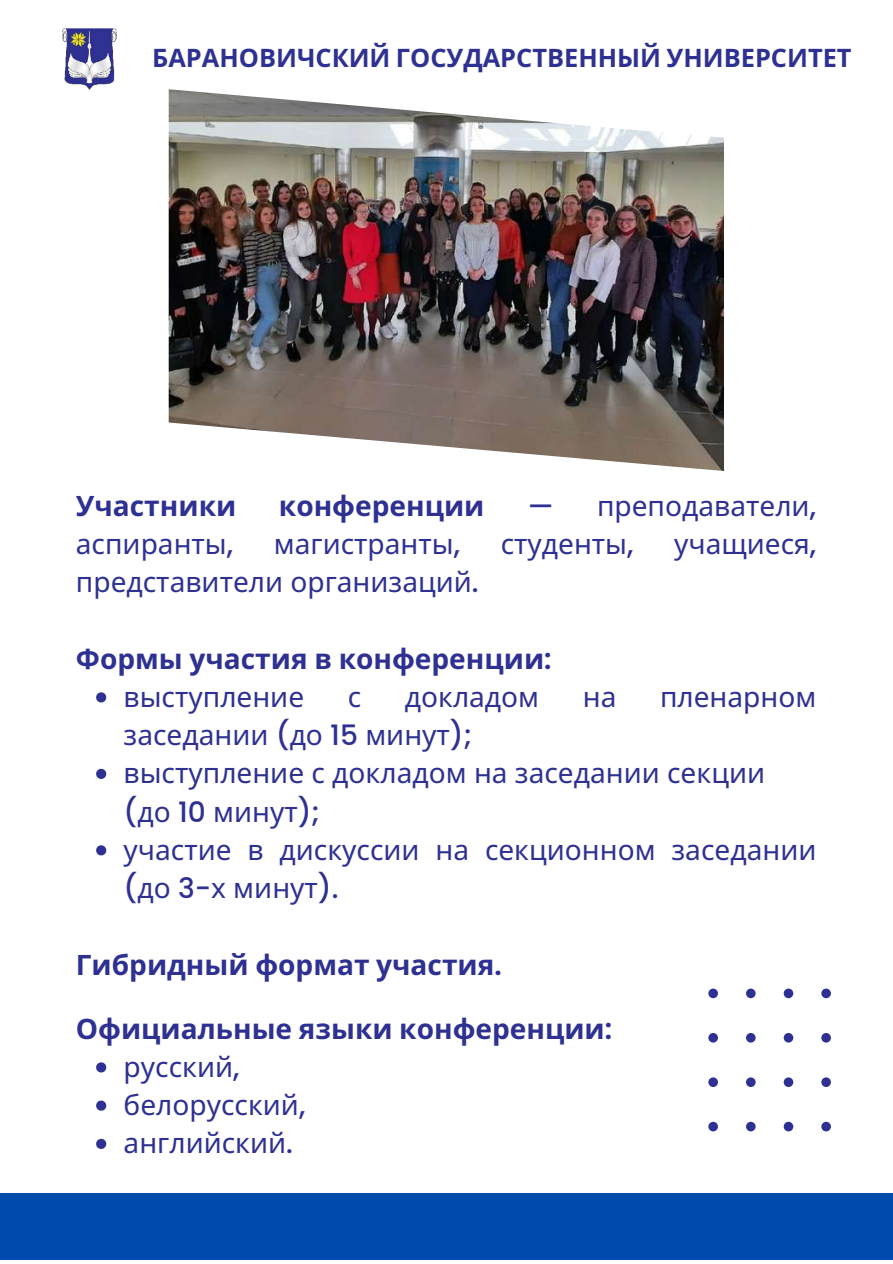
<style>
.page{position:relative;width:893px;height:1264px;background:#fff}
.page>*{position:absolute;margin:0;border:0;box-sizing:border-box;transform-origin:0 0}
.t1{font:28.05px/38.2px "Noto Sans";color:#2e3192}
.t2{font:700 28.05px "Noto Sans";color:#2e3192}
.t3{font:700 25.35px "Noto Sans";color:#2e3192}
.s1{font-family:"Poppins";font-weight:500}
.s2{font-family:"Poppins";font-weight:600}
</style>
<div class="page">
<div style="left:0;top:1193px;width:892px;height:67px;background:#004aad"></div>
<svg style="left:708px;top:988px;width:122px;height:143px"></svg>
<img style="left:62px;top:29px;width:54px;height:60px">
<svg style="left:96px;top:692px;width:10px;height:10px"></svg>
<svg style="left:96px;top:768px;width:10px;height:11px"></svg>
<svg style="left:96px;top:845px;width:10px;height:10px"></svg>
<svg style="left:96px;top:1062px;width:10px;height:10px"></svg>
<svg style="left:96px;top:1100px;width:10px;height:10px"></svg>
<svg style="left:96px;top:1138px;width:10px;height:10px"></svg>
<img style="left:169px;top:89px;width:555px;height:382px">
<p class="t3" style="left:152px;top:40px;width:701px">БАРАНОВИЧСКИЙ ГОСУДАРСТВЕННЫЙ УНИВЕРСИТЕТ</p>
<p class="t2" style="left:76px;top:486px;width:162px">Участники</p>
<p class="t2" style="left:279px;top:486px;width:207px">конференции</p>
<p class="t1" style="left:527px;top:486px;width:290px"><span class="s1">—</span> преподаватели<span class="s1">,</span></p>
<p class="t1" style="left:76px;top:524px;width:159px">аспиранты<span class="s1">,</span></p>
<p class="t1" style="left:274px;top:524px;width:188px">магистранты<span class="s1">,</span></p>
<p class="t1" style="left:500px;top:524px;width:134px">студенты<span class="s1">,</span></p>
<p class="t1" style="left:674px;top:524px;width:144px">учащиеся<span class="s1">,</span></p>
<p class="t1" style="left:76px;top:562px;width:404px">представители организаций<span class="s1">.</span></p>
<p class="t2" style="left:76px;top:638px;width:477px">Формы участия в конференции<span class="s2">:</span></p>
<p class="t1" style="left:124px;top:677px;width:182px">выступление</p>
<p class="t1" style="left:348px;top:677px;width:15px">с</p>
<p class="t1" style="left:405px;top:677px;width:136px">докладом</p>
<p class="t1" style="left:582px;top:677px;width:35px">на</p>
<p class="t1" style="left:660px;top:677px;width:158px">пленарном</p>
<p class="t1" style="left:124px;top:715px;width:694px">заседании <span class="s1">(</span>до <span class="s1">15</span> минут<span class="s1">);<br></span>выступление с докладом на заседании секции <span class="s1">(</span>до <span class="s1">10</span> минут<span class="s1">);<br></span>участие в дискуссии на секционном заседании <span class="s1">(</span>до <span class="s1">3-</span>х минут<span class="s1">).</span></p>
<p class="t2" style="left:76px;top:944px;width:427px">Гибридный формат участия<span class="s2">.</span></p>
<p class="t2" style="left:76px;top:1008px;width:538px">Официальные языки конференции<span class="s2">:</span></p>
<p class="t1" style="left:124px;top:1046px;width:183px">русский<span class="s1">, </span>белорусский<span class="s1">, </span>английский<span class="s1">.</span></p>
</div>
